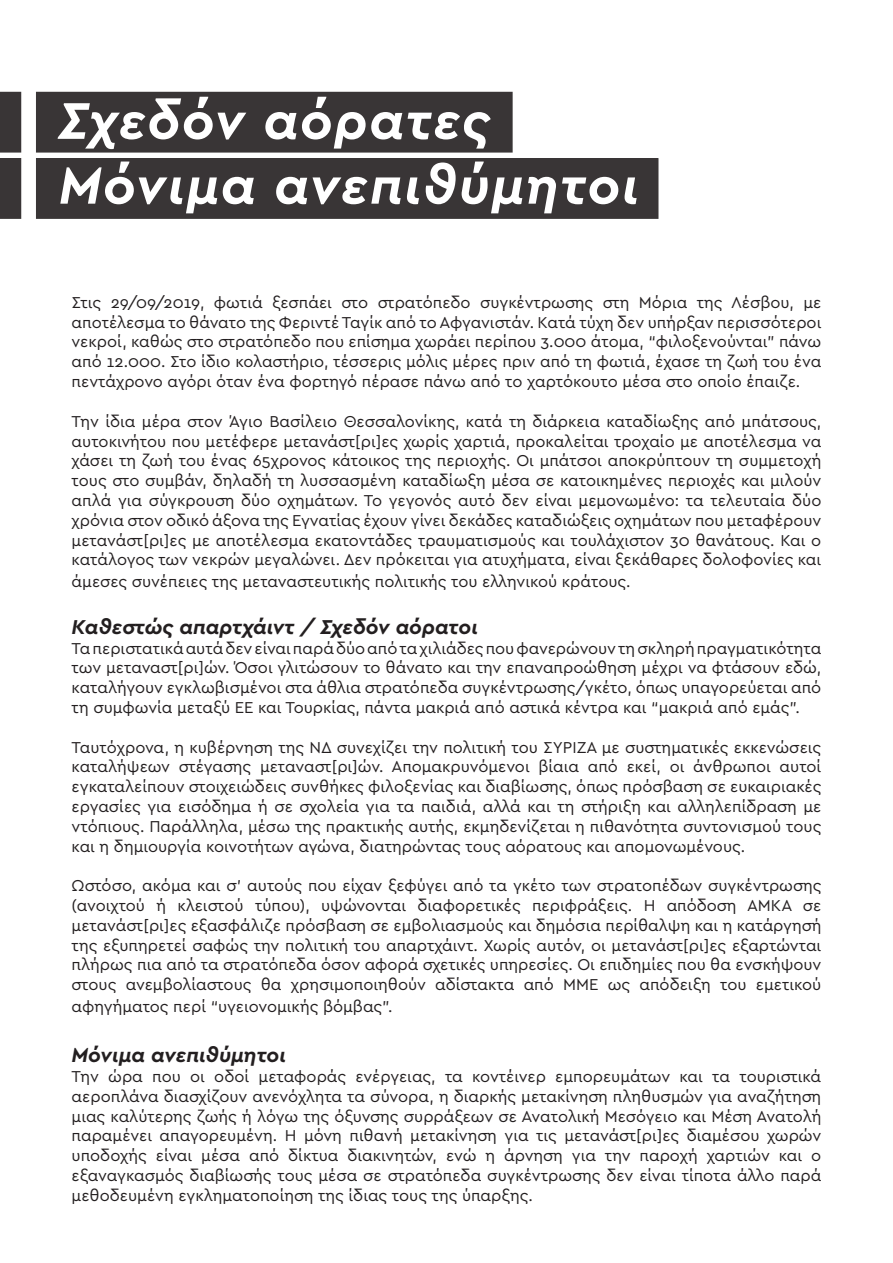
<style>
.page{position:relative;width:893px;height:1263px;background:#fff}
.page>*{position:absolute;margin:0;border:0;box-sizing:border-box;transform-origin:0 0}
.t1{font:italic 700 54px "Cera GR";letter-spacing:.03em;color:#fff}
.t2{font:italic 700 21px "Cera GR";color:#231f20}
.t3{font:16.5px/19.8px "Cera GR";color:#231f20;text-align:justify}
</style>
<div class="page">
<svg style="left:0;top:92px;width:658px;height:127px;background:#565354"></svg>
<div style="left:21px;top:15px;width:15px;height:275px;background:#fff"></div>
<p class="t1" style="left:58px;top:90px;width:434px">Σχεδόν αόρατες</p>
<p class="t1" style="left:58px;top:155px;width:582px">Μόνιμα ανεπιθύμητοι</p>
<p class="t3" style="left:72px;top:293px;width:751px">Στις 29/09/2019, φωτιά ξεσπάει στο στρατόπεδο συγκέντρωσης στη Μόρια της Λέσβου, με αποτέλεσμα το θάνατο της Φεριντέ Ταγίκ από το Αφγανιστάν. Κατά τύχη δεν υπήρξαν περισσότεροι νεκροί, καθώς στο στρατόπεδο που επίσημα χωράει περίπου 3.000 άτομα, “φιλοξενούνται” πάνω από 12.000. Στο ίδιο κολαστήριο, τέσσερις μόλις μέρες πριν από τη φωτιά, έχασε τη ζωή του ένα πεντάχρονο αγόρι όταν ένα φορτηγό πέρασε πάνω από το χαρτόκουτο μέσα στο οποίο έπαιζε.</p>
<p class="t3" style="left:72px;top:411px;width:751px">Την ίδια μέρα στον Άγιο Βασίλειο Θεσσαλονίκης, κατά τη διάρκεια καταδίωξης από μπάτσους, αυτοκινήτου που μετέφερε μετανάστ[ρι]ες χωρίς χαρτιά, προκαλείται τροχαίο με αποτέλεσμα να χάσει τη ζωή του ένας 65χρονος κάτοικος της περιοχής. Οι μπάτσοι αποκρύπτουν τη συμμετοχή τους στο συμβάν, δηλαδή τη λυσσασμένη καταδίωξη μέσα σε κατοικημένες περιοχές και μιλούν απλά για σύγκρουση δύο οχημάτων. Το γεγονός αυτό δεν είναι μεμονωμένο: τα τελευταία δύο χρόνια στον οδικό άξονα της Εγνατίας έχουν γίνει δεκάδες καταδιώξεις οχημάτων που μεταφέρουν μετανάστ[ρι]ες με αποτέλεσμα εκατοντάδες τραυματισμούς και τουλάχιστον 30 θανάτους. Και ο κατάλογος των νεκρών μεγαλώνει. Δεν πρόκειται για ατυχήματα, είναι ξεκάθαρες δολοφονίες και</p>
<p class="t3" style="left:72px;top:572px;width:561px">άμεσες συνέπειες της μεταναστευτικής πολιτικής του ελληνικού κράτους.</p>
<p class="t2" style="left:72px;top:615px;width:408px">Καθεστώς απαρτχάιντ / Σχεδόν αόρατοι</p>
<p class="t3" style="left:72px;top:638px;width:751px">Τα περιστατικά αυτά δεν είναι παρά δύο από τα χιλιάδες που φανερώνουν τη σκληρή πραγματικότητα των μεταναστ[ρι]ών. Όσοι γλιτώσουν το θάνατο και την επαναπροώθηση μέχρι να φτάσουν εδώ, καταλήγουν εγκλωβισμένοι στα άθλια στρατόπεδα συγκέντρωσης/γκέτο, όπως υπαγορεύεται από τη συμφωνία μεταξύ EE και Τουρκίας, πάντα μακριά από αστικά κέντρα και “μακριά από εμάς”.</p>
<p class="t3" style="left:72px;top:737px;width:751px">Ταυτόχρονα, η κυβέρνηση της ΝΔ συνεχίζει την πολιτική του ΣΥΡΙΖΑ με συστηματικές εκκενώσεις καταλήψεων στέγασης μεταναστ[ρι]ών. Απομακρυνόμενοι βίαια από εκεί, οι άνθρωποι αυτοί εγκαταλείπουν στοιχειώδεις συνθήκες φιλοξενίας και διαβίωσης, όπως πρόσβαση σε ευκαιριακές εργασίες για εισόδημα ή σε σχολεία για τα παιδιά, αλλά και τη στήριξη και αλληλεπίδραση με ντόπιους. Παράλληλα, μέσω της πρακτικής αυτής, εκμηδενίζεται η πιθανότητα συντονισμού τους και η δημιουργία κοινοτήτων αγώνα, διατηρώντας τους αόρατους και απομονωμένους.</p>
<p class="t3" style="left:72px;top:876px;width:751px">Ωστόσο, ακόμα και σ’ αυτούς που είχαν ξεφύγει από τα γκέτο των στρατοπέδων συγκέντρωσης (ανοιχτού ή κλειστού τύπου), υψώνονται διαφορετικές περιφράξεις. Η απόδοση ΑΜΚΑ σε μετανάστ[ρι]ες εξασφάλιζε πρόσβαση σε εμβολιασμούς και δημόσια περίθαλψη και η κατάργησή της εξυπηρετεί σαφώς την πολιτική του απαρτχάιντ. Χωρίς αυτόν, οι μετανάστ[ρι]ες εξαρτώνται πλήρως πια από τα στρατόπεδα όσον αφορά σχετικές υπηρεσίες. Οι επιδημίες που θα ενσκήψουν στους ανεμβολίαστους θα χρησιμοποιηθούν αδίστακτα από ΜΜΕ ως απόδειξη του εμετικού</p>
<p class="t3" style="left:72px;top:996px;width:322px">αφηγήματος περί “υγειονομικής βόμβας”.</p>
<p class="t2" style="left:72px;top:1043px;width:216px">Μόνιμα ανεπιθύμητοι</p>
<p class="t3" style="left:72px;top:1067px;width:751px">Την ώρα που οι οδοί μεταφοράς ενέργειας, τα κοντέινερ εμπορευμάτων και τα τουριστικά αεροπλάνα διασχίζουν ανενόχλητα τα σύνορα, η διαρκής μετακίνηση πληθυσμών για αναζήτηση μιας καλύτερης ζωής ή λόγω της όξυνσης συρράξεων σε Ανατολική Μεσόγειο και Μέση Ανατολή παραμένει απαγορευμένη. Η μόνη πιθανή μετακίνηση για τις μετανάστ[ρι]ες διαμέσου χωρών υποδοχής είναι μέσα από δίκτυα διακινητών, ενώ η άρνηση για την παροχή χαρτιών και ο εξαναγκασμός διαβίωσής τους μέσα σε στρατόπεδα συγκέντρωσης δεν είναι τίποτα άλλο παρά μεθοδευμένη εγκληματοποίηση της ίδιας τους της ύπαρξης.</p>
</div>
